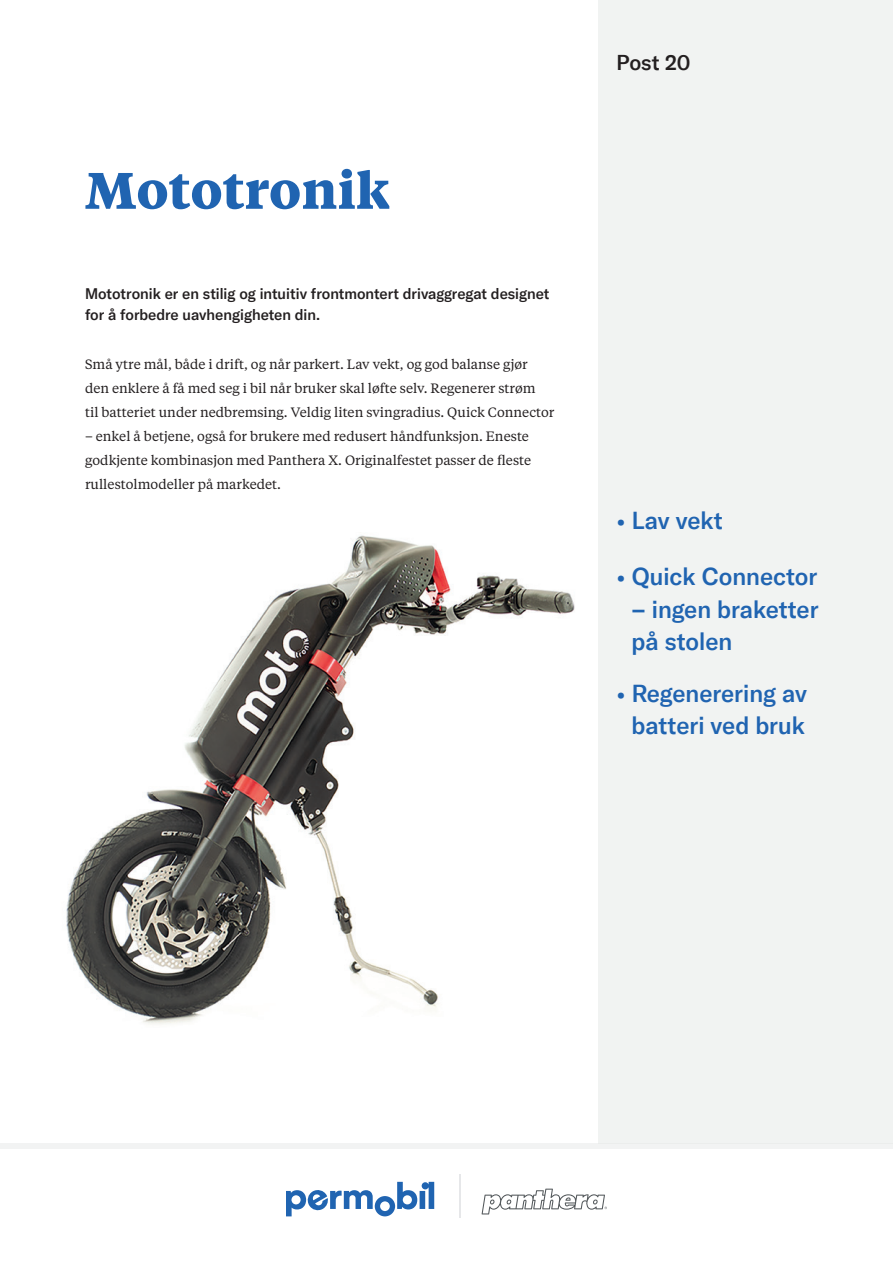
<style>
.page{position:relative;width:893px;height:1263px;background:#fff}
.page>*{position:absolute;margin:0;border:0;box-sizing:border-box;transform-origin:0 0}
.Cover__Master_headline{font:700 51px "Tiempos Text";color:#2064b1}
.Master_headline{font:500 24px "GT America";color:#2064b1}
.Cover_Permobil_headline{font:500 21px "GT America";letter-spacing:-.005em;color:#231f20}
.Intro_text{font:500 15px/21px "GT America";color:#231f20}
.t1{font:13.5px/24px "Tiempos Text";color:#231f20}
</style>
<div class="page">
<img style="left:66px;top:535px;width:509px;height:489px">
<div style="left:598px;top:0;width:295px;height:1143px;background:#f1f3f2"></div>
<svg style="left:286px;top:1182px;width:148px;height:34px"></svg>
<hr style="left:460px;top:1174px;width:1px;height:43px;background:#e6e7e9">
<svg style="left:482px;top:1188px;width:125px;height:26px"></svg>
<div style="left:0;top:1143px;width:893px;height:5px;background:#f2f3f3"></div>
<p class="Cover__Master_headline" style="left:85px;top:155px;width:306px">Mototronik</p>
<p class="Intro_text" style="left:85px;top:283px;width:466px">Mototronik er en stilig og intuitiv frontmontert drivaggregat designet for å forbedre uavhengigheten din.</p>
<p class="t1" style="left:85px;top:352px;width:471px">Små ytre mål, både i drift, og når parkert. Lav vekt, og god balanse gjør den enklere å få med seg i bil når bruker skal løfte selv. Regenerer strøm<br>til batteriet under nedbremsing. Veldig liten svingradius. Quick Connector</p>
<p class="t1" style="left:85px;top:424px;width:448px">– enkel å betjene, også for brukere med redusert håndfunksjon. Eneste godkjente kombinasjon med Panthera X. Originalfestet passer de fleste rullestolmodeller på markedet.</p>
<p class="Cover_Permobil_headline" style="left:617px;top:50px;width:75px">Post 20</p>
<p class="Master_headline" style="left:617px;top:506px;width:108px">• Lav vekt</p>
<p class="Master_headline" style="left:617px;top:562px;width:202px">• Quick Connector</p>
<p class="Master_headline" style="left:631px;top:595px;width:189px">– ingen braketter</p>
<p class="Master_headline" style="left:631px;top:627px;width:102px">på stolen</p>
<p class="Master_headline" style="left:617px;top:679px;width:192px">• Regenerering av</p>
<p class="Master_headline" style="left:631px;top:711px;width:175px">batteri ved bruk</p>
</div>
